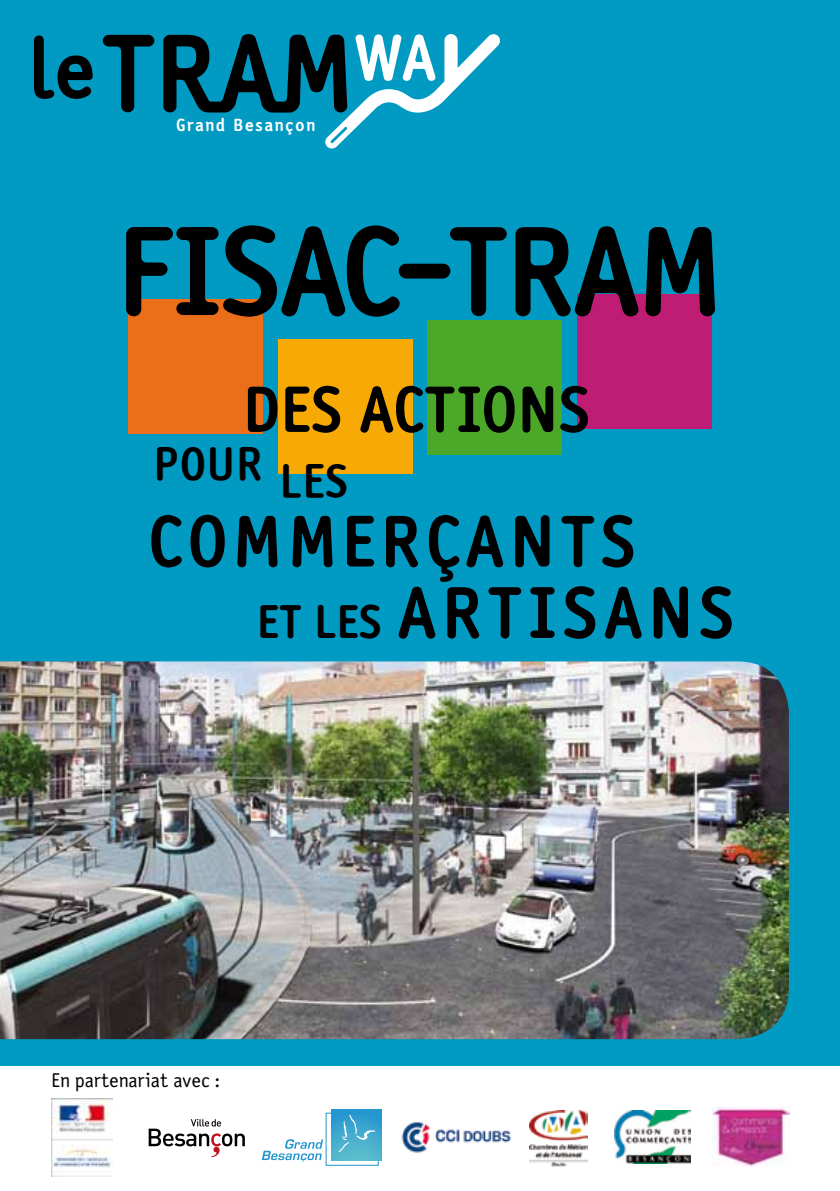
<style>
.page{position:relative;width:840px;height:1191px;background:#fff}
.page>*{position:absolute;margin:0;border:0;box-sizing:border-box;transform-origin:0 0}
.t1{font:700 128px "Saturday Sans ICG";letter-spacing:-.04em;color:#000}
.t2{font:700 83.4px "Saturday Sans ICG";color:#000}
.t3{font:700 73.8px "Saturday Sans ICG";letter-spacing:.055em;color:#000}
.t4{font:700 66px "Saturday Sans ICG";letter-spacing:-.01em;color:#000}
.t5{font:48px "Saturday Sans ICG Bold";color:#000}
.t6{font:20px "Saturday Sans ICG";color:#000}
.t7{font:700 17.8px "Saturday Sans ICG";letter-spacing:.08em;color:#fff}
.s1{font-size:48px}
</style>
<div class="page">
<div style="left:0;top:0;width:839px;height:1066px;background:#009ac2"></div>
<svg style="left:103px;top:34px;width:397px;height:114px"></svg>
<img style="left:0;top:661px;width:788px;height:378px">
<div style="left:128px;top:299px;width:134px;height:134px;background:#eb6e1b"></div>
<div style="left:278px;top:339px;width:134px;height:134px;background:#f7a906"></div>
<div style="left:427px;top:320px;width:134px;height:134px;background:#4ba829"></div>
<div style="left:576px;top:294px;width:134px;height:134px;background:#bf1c73"></div>
<img style="left:401px;top:1122px;width:110px;height:31px">
<svg style="left:148px;top:1119px;width:97px;height:38px"></svg>
<img style="left:529px;top:1110px;width:57px;height:56px">
<img style="left:51px;top:1098px;width:61px;height:78px">
<img style="left:614px;top:1110px;width:76px;height:53px">
<img style="left:712px;top:1106px;width:77px;height:60px">
<svg style="left:261px;top:1139px;width:62px;height:22px"></svg>
<div style="left:331px;top:1109px;width:50px;height:51px;background:linear-gradient(to bottom,#1e91d0,#5bbccd)"></div>
<svg style="left:338px;top:1114px;width:37px;height:38px"></svg>
<p class="t2" style="left:28px;top:22px;width:69px">LE</p>
<p class="t7" style="left:176px;top:115px;width:141px">GRAND BESANÇON</p>
<h1 class="t1" style="left:115px;top:198px;width:610px">FISAC-TRAM</h1>
<p class="t4" style="left:242px;top:372px;width:349px">DES ACTIONS</p>
<p class="t5" style="left:153px;top:437px;width:196px">POUR les</p>
<p class="t3" style="left:148px;top:499px;width:489px">COMM ERÇANTS</p>
<p class="t3" style="left:256px;top:570px;width:479px"><span class="s1">ET LES</span> ARTISANS</p>
<p class="t6" style="left:51px;top:1068px;width:170px">En partenariat avec :</p>
</div>
